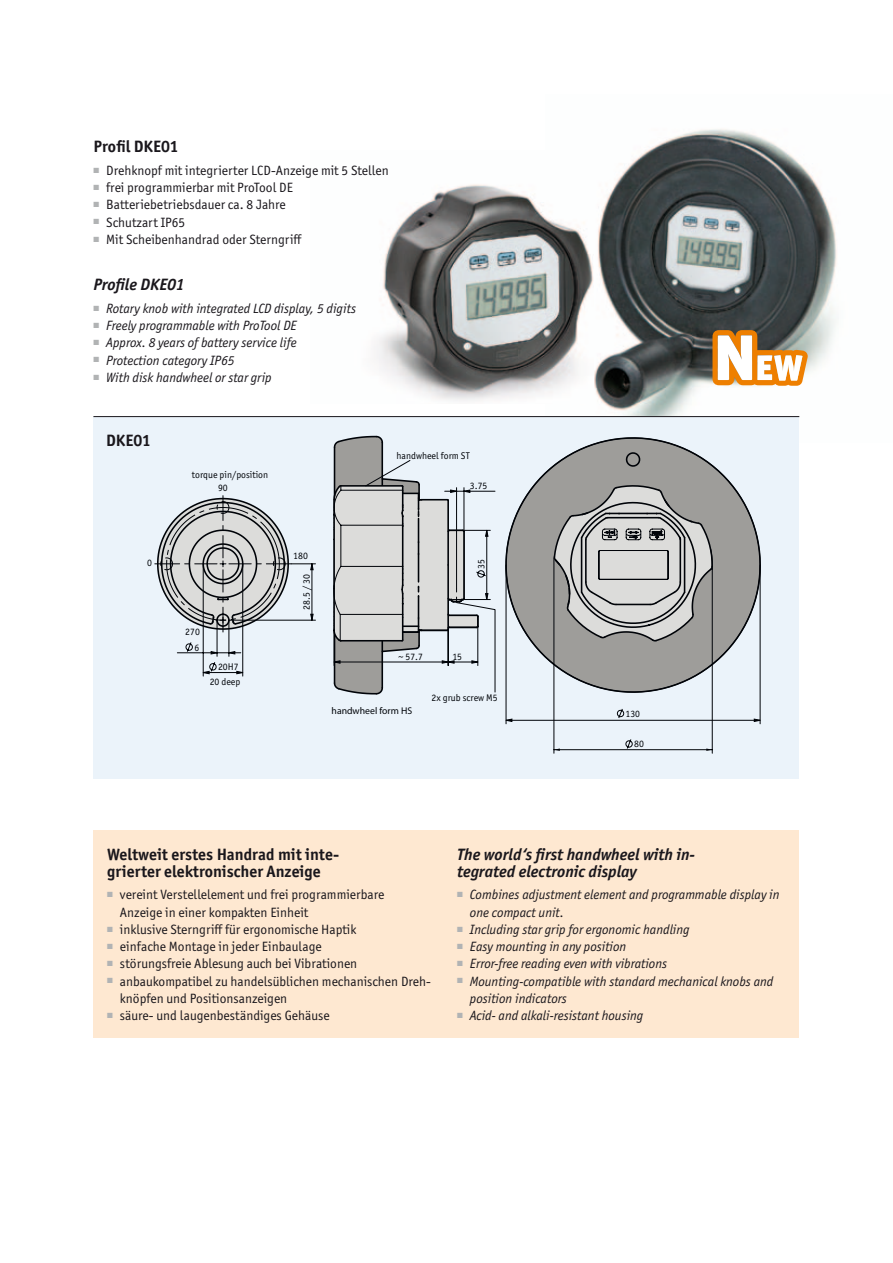
<style>
.page{position:relative;width:893px;height:1263px;background:#fff}
.page>*{position:absolute;margin:0;border:0;box-sizing:border-box;transform-origin:0 0}
.t1{font:700 16.5px/17.2px "Officina Sans ITC Pro";color:#1a171c}
.t2{font:italic 700 16.5px/17.2px "Officina Sans ITC Pro";color:#1a171c}
.t3{font:13.5px/17.2px "Officina Sans ITC Pro";color:#1a171c}
.t4{font:italic 13.5px/17.2px "Officina Sans ITC Pro";color:#1a171c}
.t5{font:9.75px "Officina Sans ITC Pro";color:#000308}
.t6{font:9.75px "ITC Officina Sans";color:#000308}
.t7{font:9.6px "Officina Sans ITC Pro";color:#000308}
</style>
<div class="page">
<img style="left:593px;top:129px;width:244px;height:288px">
<img style="left:374px;top:184px;width:219px;height:217px">
<div style="left:94px;top:830px;width:705px;height:207px;background:#fee8d1"></div>
<svg style="left:712px;top:330px;width:96px;height:56px"></svg>
<div style="left:93px;top:416px;width:706px;height:363px;background:#ebf3fa"></div>
<hr style="left:203px;top:564px;width:1px;height:112px;background:#000308">
<hr style="left:242px;top:564px;width:1px;height:112px;background:#000308">
<hr style="left:554px;top:558px;width:1px;height:195px;background:#000308">
<hr style="left:712px;top:568px;width:1px;height:185px;background:#000308">
<svg style="left:203px;top:495px;width:113px;height:179px"></svg>
<svg style="left:155px;top:496px;width:160px;height:157px"></svg>
<svg style="left:617px;top:708px;width:7px;height:10px"></svg>
<svg style="left:554px;top:739px;width:158px;height:12px"></svg>
<svg style="left:506px;top:438px;width:254px;height:254px"></svg>
<hr style="left:506px;top:720px;width:254px;height:1px;background:#000308">
<hr style="left:760px;top:565px;width:1px;height:159px;background:#000308">
<hr style="left:506px;top:565px;width:1px;height:159px;background:#000308">
<svg style="left:754px;top:719px;width:7px;height:3px"></svg>
<svg style="left:506px;top:719px;width:6px;height:3px"></svg>
<svg style="left:333px;top:435px;width:162px;height:260px"></svg>
<hr style="left:93px;top:416px;width:706px;height:1px;background:#1a171c">
<p class="t1" style="left:94px;top:138px;width:87px">Profil DKE01</p>
<p class="t3" style="left:94px;top:162px;width:297px"><sup>■</sup> Drehknopf mit integrierter LCD-Anzeige mit 5 Stellen</p>
<p class="t3" style="left:94px;top:179px;width:201px"><sup>■</sup> frei programmierbar mit ProTool DE</p>
<p class="t3" style="left:94px;top:196px;width:194px"><sup>■</sup> Batteriebetriebsdauer ca. 8 Jahre</p>
<p class="t3" style="left:94px;top:213px;width:93px"><sup>■</sup> Schutzart IP65</p>
<p class="t3" style="left:94px;top:231px;width:210px"><sup>■</sup> Mit Scheibenhandrad oder Sterngriff</p>
<p class="t2" style="left:94px;top:276px;width:92px">Profile DKE01</p>
<p class="t4" style="left:94px;top:300px;width:264px"><sup>■</sup> Rotary knob with integrated LCD display, 5 digits</p>
<p class="t4" style="left:94px;top:317px;width:205px"><sup>■</sup> Freely programmable with ProTool DE</p>
<p class="t4" style="left:94px;top:334px;width:205px"><sup>■</sup> Approx. 8 years of battery service life</p>
<p class="t4" style="left:94px;top:351px;width:143px"><sup>■</sup> Protection category IP65</p>
<p class="t4" style="left:94px;top:369px;width:180px"><sup>■</sup> With disk handwheel or star grip</p>
<p class="t1" style="left:106px;top:431px;width:46px">DKE01</p>
<p class="t5" style="left:147px;top:557px;width:6px">0</p>
<p class="t5" style="left:192px;top:468px;width:78px">torque pin/position</p>
<p class="t5" style="left:218px;top:482px;width:11px">90</p>
<p class="t5" style="left:185px;top:626px;width:16px">270</p>
<p class="t5" style="left:194px;top:641px;width:6px">6</p>
<p class="t5" style="left:218px;top:661px;width:22px">20H7</p>
<p class="t5" style="left:210px;top:676px;width:32px">20 deep</p>
<p class="t5" style="left:397px;top:450px;width:75px">handwheel form ST</p>
<p class="t5" style="left:470px;top:480px;width:19px">3.75</p>
<p class="t5" style="left:293px;top:550px;width:16px">180</p>
<p class="t5" style="left:301px;top:610px;width:37px;rotate:-90deg">28.5 / 30</p>
<p class="t5" style="left:475px;top:569px;width:11px;rotate:-90deg">35</p>
<p class="t5" style="left:399px;top:651px;width:26px">~ 57.7</p>
<p class="t5" style="left:452px;top:651px;width:11px">15</p>
<p class="t6" style="left:332px;top:704px;width:82px">handwheel form HS</p>
<p class="t5" style="left:432px;top:692px;width:68px">2x grub screw M5</p>
<p class="t7" style="left:626px;top:708px;width:16px">130</p>
<p class="t5" style="left:634px;top:738px;width:11px">80</p>
<p class="t1" style="left:107px;top:845px;width:233px">Weltweit erstes Handrad mit inte&shy;grierter elektronischer Anzeige</p>
<p class="t3" style="left:120px;top:886px;width:266px;text-indent:-13px"><sup>■</sup> vereint Verstellelement und frei programmierbare<br>Anzeige in einer kompakten Einheit</p>
<p class="t3" style="left:107px;top:921px;width:251px"><sup>■</sup> inklusive Sterngriff für ergonomische Haptik</p>
<p class="t3" style="left:107px;top:938px;width:216px"><sup>■</sup> einfache Montage in jeder Einbaulage</p>
<p class="t3" style="left:107px;top:955px;width:252px"><sup>■</sup> störungsfreie Ablesung auch bei Vibrationen</p>
<p class="t3" style="left:120px;top:972px;width:312px;text-indent:-13px"><sup>■</sup> anbaukompatibel zu handelsüblichen mechanischen Dreh&shy;knöpfen und Positionsanzeigen</p>
<p class="t3" style="left:107px;top:1007px;width:224px"><sup>■</sup> säure- und laugenbeständiges Gehäuse</p>
<p class="t2" style="left:457px;top:845px;width:239px">The world‘s first handwheel with in&shy;tegrated electronic display</p>
<p class="t4" style="left:470px;top:886px;width:311px;text-indent:-13px"><sup>■</sup> Combines adjustment element and programmable display in one compact unit.</p>
<p class="t4" style="left:457px;top:921px;width:234px"><sup>■</sup> Including star grip for ergonomic handling</p>
<p class="t4" style="left:457px;top:938px;width:171px"><sup>■</sup> Easy mounting in any position</p>
<p class="t4" style="left:457px;top:955px;width:212px"><sup>■</sup> Error-free reading even with vibrations</p>
<p class="t4" style="left:470px;top:972px;width:305px;text-indent:-13px"><sup>■</sup> Mounting-compatible with standard mechanical knobs and position indicators</p>
<p class="t4" style="left:457px;top:1007px;width:188px"><sup>■</sup> Acid- and alkali-resistant housing</p>
</div>
